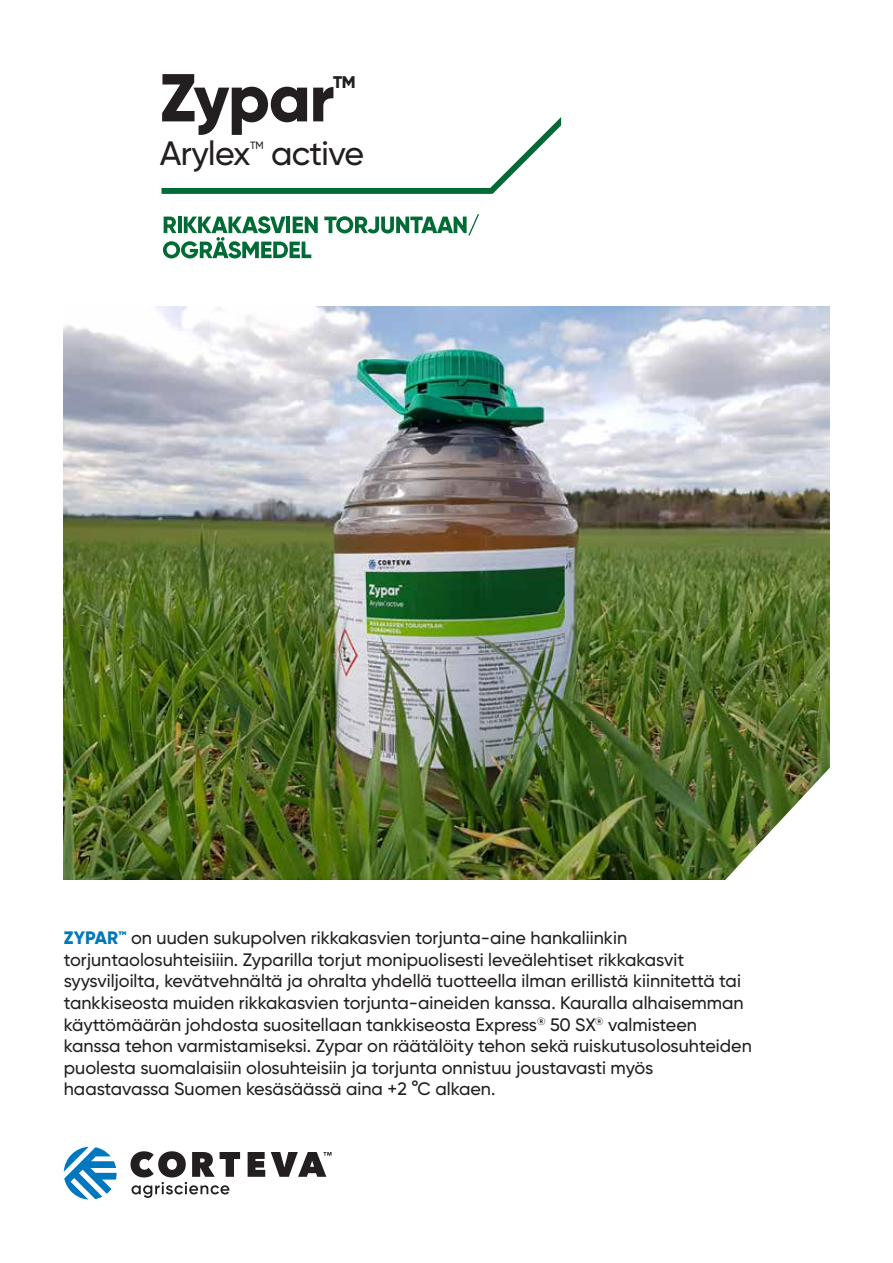
<style>
.page{position:relative;width:893px;height:1263px;background:#fff}
.page>*{position:absolute;margin:0;border:0;box-sizing:border-box;transform-origin:0 0}
.t1{font:800 67.5px "Gilroy";letter-spacing:-.02em;color:#231f20}
.t2{font:500 33.75px "Gilroy";letter-spacing:-.02em;color:#231f20}
.t3{font:500 18px/21.6px "Gilroy";color:#231f20}
.t4{font:800 16.95px "Gilroy";color:#231f20}
.t5{font:500 10.5px "Gilroy";color:#231f20}
.s1{font-weight:800;color:#0077be}
</style>
<div class="page">
<img style="left:64px;top:306px;width:765px;height:573px">
<svg style="left:719px;top:763px;width:111px;height:117px"></svg>
<svg style="left:162px;top:117px;width:399px;height:77px"></svg>
<svg style="left:324px;top:214px;width:155px;height:21px"></svg>
<svg style="left:163px;top:216px;width:155px;height:42px"></svg>
<svg style="left:64px;top:1147px;width:53px;height:52px"></svg>
<svg style="left:248px;top:1152px;width:17px;height:25px"></svg>
<svg style="left:271px;top:1152px;width:60px;height:25px"></svg>
<svg style="left:130px;top:1151px;width:110px;height:47px"></svg>
<h1 class="t1" style="left:160px;top:55px;width:176px">Zypar</h1>
<p class="t4" style="left:333px;top:71px;width:24px">TM</p>
<h2 class="t2" style="left:160px;top:133px;width:92px">Arylex</h2>
<p class="t5" style="left:250px;top:139px;width:15px">TM</p>
<h2 class="t2" style="left:271px;top:133px;width:95px">active</h2>
<p class="t3" style="left:64px;top:927px;width:690px"><span class="s1">ZYPAR™</span> on uuden sukupolven rikkakasvien torjunta-aine hankaliinkin torjuntaolosuhteisiiin. Zyparilla torjut monipuolisesti leveälehtiset rikkakasvit syysviljoilta, kevätvehnältä ja ohralta yhdellä tuotteella ilman erillistä kiinnitettä tai tankkiseosta muiden rikkakasvien torjunta-aineiden kanssa. Kauralla alhaisemman käyttömäärän johdosta suositellaan tankkiseosta Express<sup>®</sup> 50 SX<sup>®</sup> valmisteen kanssa tehon varmistamiseksi. Zypar on räätälöity tehon sekä ruiskutusolosuhteiden puolesta suomalaisiin olosuhteisiin ja torjunta onnistuu joustavasti myös haastavassa Suomen kesäsäässä aina +2 °C alkaen.</p>
</div>
